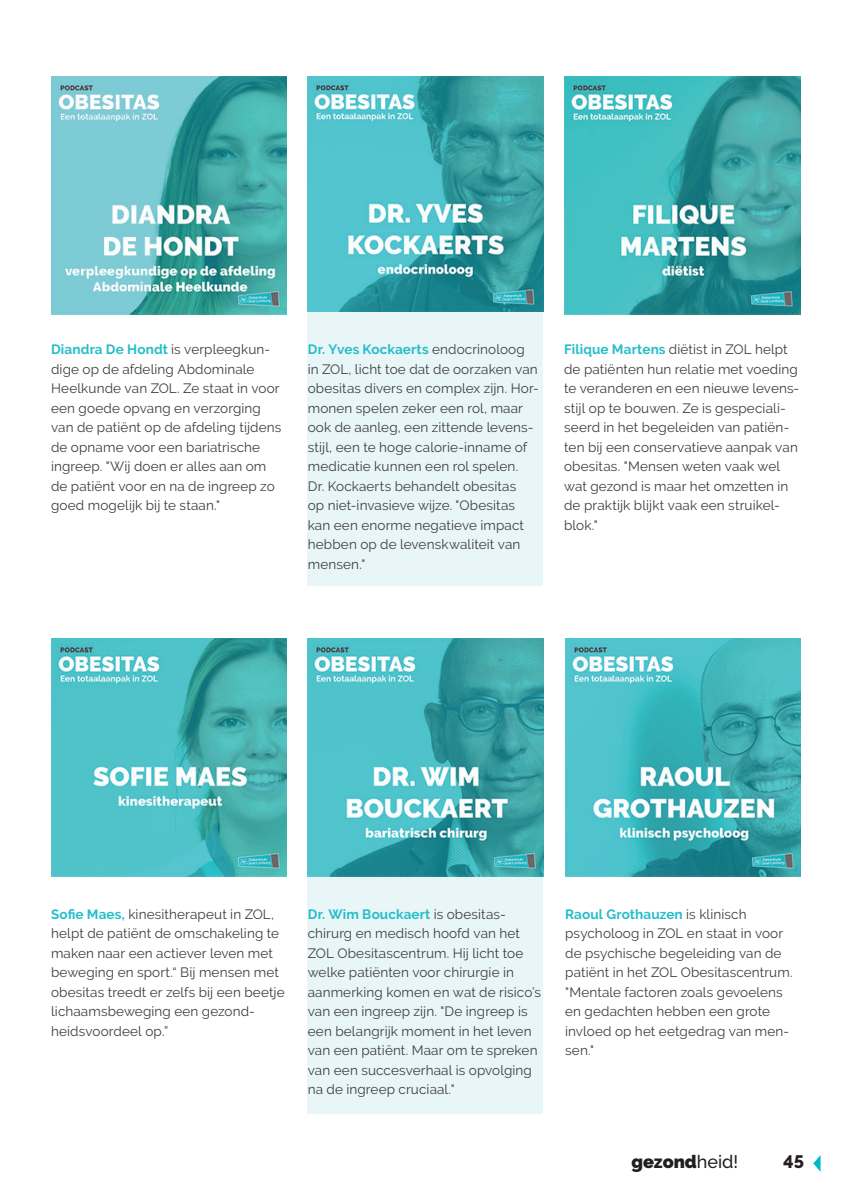
<style>
.page{position:relative;width:851px;height:1191px;background:#fff}
.page>*{position:absolute;margin:0;border:0;box-sizing:border-box;transform-origin:0 0}
.t1{font:900 18px "Raleway";color:#231f20}
.t2{font:800 18px "Raleway";color:#231f20}
.t3{font:13.5px/19.5px "Raleway";letter-spacing:.01em;color:#3e3e3f}
.s1{font-weight:700;color:#26beca}
.s2{font-weight:500}
</style>
<div class="page">
<svg style="left:813px;top:1155px;width:7px;height:16px"></svg>
<div style="left:308px;top:77px;width:235px;height:509px;background:#e9f6f8"></div>
<div style="left:308px;top:638px;width:235px;height:476px;background:#e9f6f8"></div>
<img style="left:308px;top:638px;width:235px;height:238px">
<img style="left:51px;top:638px;width:235px;height:238px">
<img style="left:565px;top:638px;width:235px;height:238px">
<img style="left:564px;top:77px;width:236px;height:237px">
<img style="left:51px;top:77px;width:235px;height:237px">
<img style="left:308px;top:77px;width:235px;height:235px">
<p class="t3" style="left:51px;top:340px;width:232px"><span class="s1">Diandra De Hondt</span> is verpleegkun&shy;dige op de afdeling Abdominale<br>Heelkunde van ZOL. Ze staat in voor een goede opvang en verzorging van de patiënt op de afdeling tijdens de opname voor een bariatrische ingreep. "Wij doen er alles aan om de patiënt voor en na de ingreep zo goed mogelijk bij te staan."</p>
<p class="t3" style="left:308px;top:340px;width:232px"><span class="s1">Dr. Yves Kockaerts</span> endocrinoloog in ZOL, licht toe dat de oorzaken van obesitas divers en complex zijn. Hor&shy;monen spelen zeker een rol, maar ook de aanleg, een zittende levens&shy;stijl, een te hoge calorie-inname of medicatie kunnen een rol spelen.<br>Dr. Kockaerts behandelt obesitas<br>op niet-invasieve wijze. "Obesitas kan een enorme negatieve impact hebben op de levenskwaliteit van mensen."</p>
<p class="t3" style="left:564px;top:340px;width:237px"><span class="s1">Filique Martens</span> diëtist in ZOL helpt de patiënten hun relatie met voeding te veranderen en een nieuwe levens&shy;stijl op te bouwen. Ze is gespeciali&shy;seerd in het begeleiden van patiën&shy;ten bij een conservatieve aanpak van obesitas. "Mensen weten vaak wel wat gezond is maar het omzetten in de praktijk blijkt vaak een struikel&shy;blok."</p>
<p class="t3" style="left:51px;top:904px;width:235px"><span class="s1">Sofie Maes,</span> kinesitherapeut in ZOL, helpt de patiënt de omschakeling te maken naar een actiever leven met beweging en sport.“ Bij mensen met obesitas treedt er zelfs bij een beetje lichaamsbeweging een gezond&shy;heidsvoordeel op.”</p>
<p class="t3" style="left:565px;top:904px;width:229px"><span class="s1">Raoul Grothauzen</span> is klinisch psycholoog in ZOL en staat in voor de psychische begeleiding van de patiënt in het ZOL Obesitascentrum. "Mentale factoren zoals gevoelens en gedachten hebben een grote invloed op het eetgedrag van men&shy;sen."</p>
<p class="t3" style="left:308px;top:904px;width:235px"><span class="s1">Dr. Wim Bouckaert</span> is obesitas&shy;chirurg en medisch hoofd van het ZOL Obesitascentrum. Hij licht toe welke patiënten voor chirurgie in aanmerking komen en wat de risico’s van een ingreep zijn. "De ingreep is een belangrijk moment in het leven van een patiënt. Maar om te spreken van een succesverhaal is opvolging na de ingreep cruciaal."</p>
<h1 class="t1" style="left:631px;top:1151px;width:108px">gezond<span class="s2">heid!</span></h1>
<h1 class="t2" style="left:783px;top:1151px;width:22px">45</h1>
</div>
